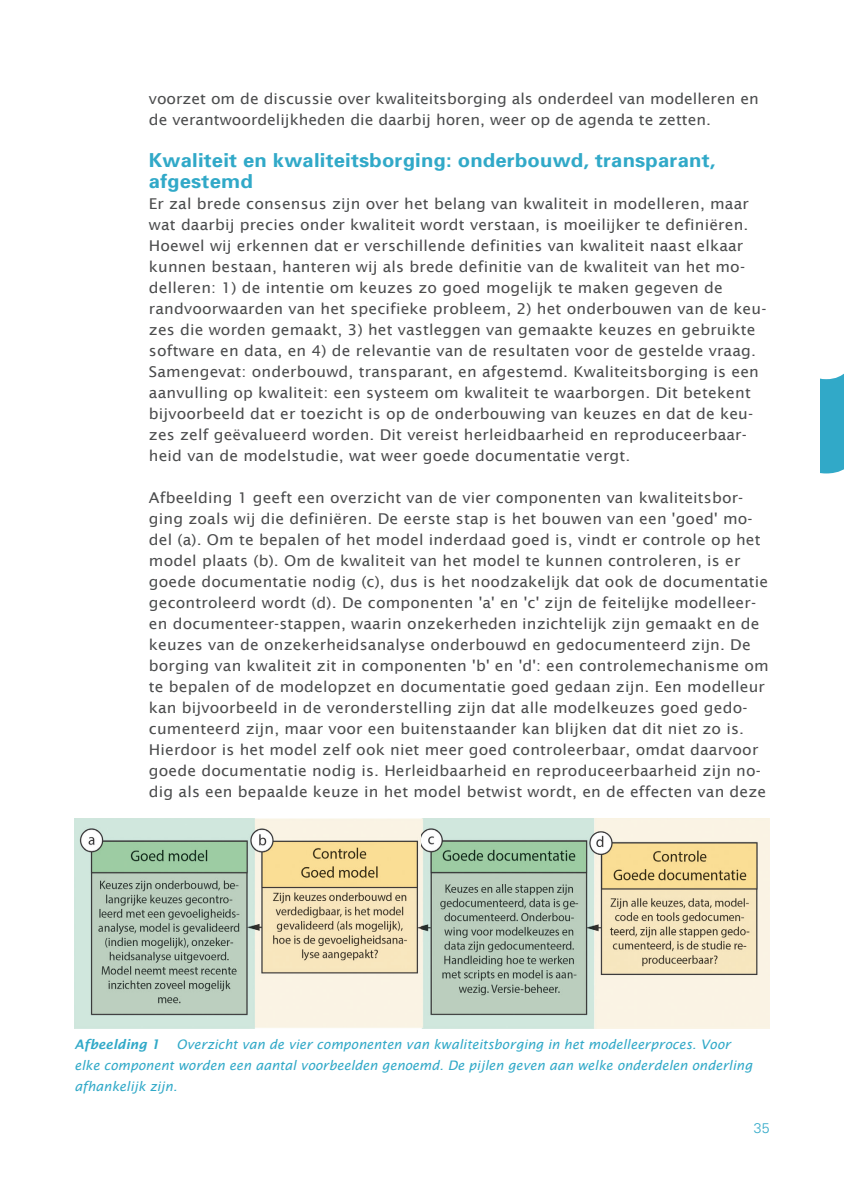
<style>
.page{position:relative;width:844px;height:1191px;background:#fff}
.page>*{position:absolute;margin:0;border:0;box-sizing:border-box;transform-origin:0 0}
.t1{font:700 19.25px/21px "Univers";letter-spacing:.01em;color:#31a9c8;scale:1.05 1}
.t2{font:14.88px/21px "Lucida Sans";letter-spacing:.01em;color:#4b4c4d;scale:1.05 1}
.t3{font:300 14px "Univers";color:#31a9c8}
.t4{font:italic 13.12px/21px "Lucida Sans";color:#31a9c8}
.t5{font:italic 600 13.12px "Lucida Sans";color:#31a9c8}
</style>
<div class="page">
<div style="left:820px;top:374px;width:23px;height:99px;background:#31a9c8"></div>
<img style="left:74px;top:818px;width:695px;height:210px">
<p class="t2" style="left:149px;top:88px;width:582px">voorzet om de discussie over kwaliteitsborging als onderdeel van modelleren en de verantwoordelijkheden die daarbij horen, weer op de agenda te zetten.</p>
<p class="t1" style="left:149px;top:149px;width:541px">Kwaliteit en kwaliteitsborging: onderbouwd, transparant, afgestemd</p>
<p class="t2" style="left:149px;top:193px;width:589px">Er zal brede consensus zijn over het belang van kwaliteit in modelleren, maar wat daarbij precies onder kwaliteit wordt verstaan, is moeilijker te definiëren.<br>Hoewel wij erkennen dat er verschillende definities van kwaliteit naast elkaar kunnen bestaan, hanteren wij als brede definitie van de kwaliteit van het mo&shy;delleren: 1) de intentie om keuzes zo goed mogelijk te maken gegeven de randvoorwaarden van het specifieke probleem, 2) het onderbouwen van de keu&shy;zes die worden gemaakt, 3) het vastleggen van gemaakte keuzes en gebruikte software en data, en 4) de relevantie van de resultaten voor de gestelde vraag.<br>Samengevat: onderbouwd, transparant, en afgestemd. Kwaliteitsborging is een aanvulling op kwaliteit: een systeem om kwaliteit te waarborgen. Dit betekent bijvoorbeeld dat er toezicht is op de onderbouwing van keuzes en dat de keu&shy;zes zelf geëvalueerd worden. Dit vereist herleidbaarheid en reproduceerbaar&shy;heid van de modelstudie, wat weer goede documentatie vergt.</p>
<p class="t2" style="left:149px;top:487px;width:591px">Afbeelding 1 geeft een overzicht van de vier componenten van kwaliteitsbor&shy;ging zoals wij die definiëren. De eerste stap is het bouwen van een 'goed' mo&shy;del (a). Om te bepalen of het model inderdaad goed is, vindt er controle op het model plaats (b). Om de kwaliteit van het model te kunnen controleren, is er goede documentatie nodig (c), dus is het noodzakelijk dat ook de documentatie gecontroleerd wordt (d). De componenten 'a' en 'c' zijn de feitelijke modelleer&shy;en documenteer-stappen, waarin onzekerheden inzichtelijk zijn gemaakt en de keuzes van de onzekerheidsanalyse onderbouwd en gedocumenteerd zijn. De borging van kwaliteit zit in componenten 'b' en 'd': een controlemechanisme om te bepalen of de modelopzet en documentatie goed gedaan zijn. Een modelleur kan bijvoorbeeld in de veronderstelling zijn dat alle modelkeuzes goed gedo&shy;cumenteerd zijn, maar voor een buitenstaander kan blijken dat dit niet zo is.<br>Hierdoor is het model zelf ook niet meer goed controleerbaar, omdat daarvoor goede documentatie nodig is. Herleidbaarheid en reproduceerbaarheid zijn no&shy;dig als een bepaalde keuze in het model betwist wordt, en de effecten van deze</p>
<p class="t5" style="left:74px;top:1037px;width:87px">Afbeelding 1</p>
<p class="t4" style="left:74px;top:1034px;width:679px;text-indent:102px">Overzicht van de vier componenten van kwaliteitsborging in het modelleerproces. Voor elke component worden een aantal voorbeelden genoemd. De pijlen geven aan welke onderdelen onderling afhankelijk zijn.</p>
<p class="t3" style="left:753px;top:1120px;width:17px">35</p>
</div>
